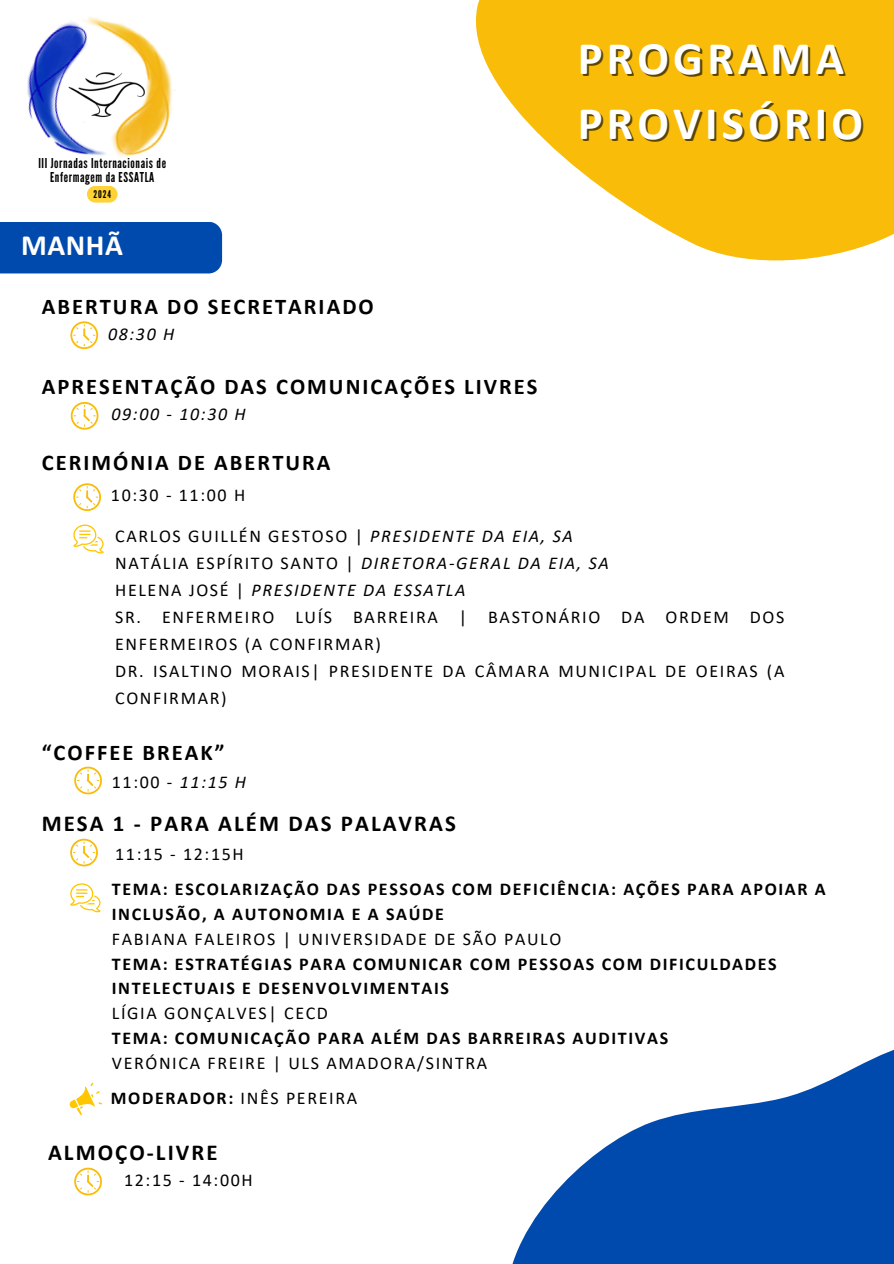
<style>
.page{position:relative;width:894px;height:1264px;background:#fff}
.page>*{position:absolute;margin:0;border:0;box-sizing:border-box;transform-origin:0 0}
.t1{font:700 46.8px "Calibri";letter-spacing:.09em;color:#fff}
.t2{font:700 29.4px "Calibri";letter-spacing:.02em;color:#fff}
.t3{font:700 22.8px "Calibri";letter-spacing:.09em;color:#000}
.t4{font:700 22.5px "Calibri";letter-spacing:.09em;color:#000}
.t5{font:18px/27px "Calibri";letter-spacing:.09em;color:#000}
.t6{font:700 18px/24.8px "Calibri";letter-spacing:.09em;color:#000}
.t7{font:italic 18px "Calibri";letter-spacing:.09em;color:#000}
.t8{font:13.65px/14.2px "League Gothic";letter-spacing:.045em;color:#000;text-align:center}
.t9{font:10.65px "League Gothic";color:#000}
.s1{font-style:italic}
.s2{font-style:normal}
.s3{font-weight:700}
</style>
<div class="page">
<img style="left:132px;top:29px;width:43px;height:127px">
<img style="left:27px;top:17px;width:105px;height:140px">
<img style="left:58px;top:48px;width:88px;height:82px">
<div style="left:87px;top:186px;width:30px;height:17px;background:#ffd236;border-radius:8px"></div>
<div style="left:0;top:222px;width:222px;height:51px;background:#004aad"></div>
<svg style="left:476px;top:0;width:417px;height:261px;fill:#f8bc09"></svg>
<svg style="left:70px;top:321px;width:28px;height:28px"></svg>
<svg style="left:73px;top:524px;width:31px;height:29px"></svg>
<svg style="left:71px;top:402px;width:27px;height:27px"></svg>
<svg style="left:70px;top:1082px;width:32px;height:33px"></svg>
<svg style="left:73px;top:483px;width:28px;height:28px"></svg>
<svg style="left:74px;top:766px;width:28px;height:28px"></svg>
<svg style="left:70px;top:838px;width:28px;height:28px"></svg>
<svg style="left:70px;top:883px;width:30px;height:29px"></svg>
<svg style="left:513px;top:1050px;width:380px;height:213px;fill:#004aad"></svg>
<svg style="left:74px;top:1167px;width:28px;height:28px"></svg>
<p class="t8" style="left:38px;top:156px;width:129px">III Jornadas Internacionais de<br>Enfermagem da ESSATLA</p>
<p class="t9" style="left:93px;top:188px;width:19px">2024</p>
<p class="t2" style="left:21px;top:232px;width:103px">MANHÃ</p>
<p class="t4" style="left:42px;top:296px;width:333px">ABERTURA DO SECRETARIADO</p>
<h1 class="t7" style="left:108px;top:326px;width:68px">08:30 H</h1>
<h2 class="t4" style="left:42px;top:377px;width:497px">APRESENTAÇÃO DAS COMUNICAÇÕES LIVRES</h2>
<h3 class="t7" style="left:111px;top:407px;width:136px">09:00 - 10:30 H</h3>
<p class="t4" style="left:42px;top:453px;width:290px">CERIMÓNIA DE ABERTURA</p>
<h3 class="t1" style="left:577px;top:39px;width:268px">PROGRAMA</h3>
<p class="t1" style="left:577px;top:104px;width:287px">PROVISÓRIO</p>
<p class="t5" style="left:111px;top:483px;width:136px">10:30 - 11:00 H</p>
<p class="t5" style="left:115px;top:524px;width:459px">CARLOS GUILLÉN GESTOSO | <span class="s1">PRESIDENTE DA EIA, SA</span></p>
<h3 class="t7" style="left:115px;top:555px;width:495px"><span class="s2">NATÁLIA ESPÍRITO SANTO |</span> DIRETORA-GERAL DA EIA, SA</h3>
<p class="t7" style="left:115px;top:582px;width:352px"><span class="s2">HELENA JOSÉ |</span> PRESIDENTE DA ESSATLA</p>
<p class="t5" style="left:115px;top:605px;width:670px">SR. ENFERMEIRO LUÍS BARREIRA | BASTONÁRIO DA ORDEM DOS<br>ENFERMEIROS (A CONFIRMAR)</p>
<h3 class="t5" style="left:115px;top:659px;width:670px">DR. ISALTINO MORAIS| PRESIDENTE DA CÂMARA MUNICIPAL DE OEIRAS (A<br>CONFIRMAR)</h3>
<p class="t4" style="left:42px;top:743px;width:184px">“COFFEE BREAK”</p>
<p class="t5" style="left:112px;top:770px;width:136px">11:00 - <span class="s1">11:15 H</span></p>
<p class="t3" style="left:42px;top:813px;width:415px">MESA 1 - PARA ALÉM DAS PALAVRAS</p>
<p class="t5" style="left:115px;top:842px;width:130px">11:15 - 12:15H</p>
<p class="t6" style="left:112px;top:878px;width:715px">TEMA: ESCOLARIZAÇÃO DAS PESSOAS COM DEFICIÊNCIA: AÇÕES PARA APOIAR A<br>INCLUSÃO, A AUTONOMIA E A SAÚDE</p>
<p class="t5" style="left:112px;top:926px;width:451px">FABIANA FALEIROS | UNIVERSIDADE DE SÃO PAULO</p>
<p class="t6" style="left:112px;top:952px;width:666px">TEMA: ESTRATÉGIAS PARA COMUNICAR COM PESSOAS COM DIFICULDADES<br>INTELECTUAIS E DESENVOLVIMENTAIS</p>
<p class="t5" style="left:112px;top:1001px;width:218px">LÍGIA GONÇALVES| CECD</p>
<p class="t6" style="left:112px;top:1027px;width:557px">TEMA: COMUNICAÇÃO PARA ALÉM DAS BARREIRAS AUDITIVAS</p>
<p class="t5" style="left:112px;top:1050px;width:377px">VERÓNICA FREIRE | ULS AMADORA/SINTRA</p>
<h3 class="t5" style="left:111px;top:1085px;width:248px"><span class="s3">MODERADOR:</span> INÊS PEREIRA</h3>
<p class="t3" style="left:48px;top:1142px;width:171px">ALMOÇO-LIVRE</p>
<p class="t5" style="left:124px;top:1167px;width:130px">12:15 - 14:00H</p>
</div>
